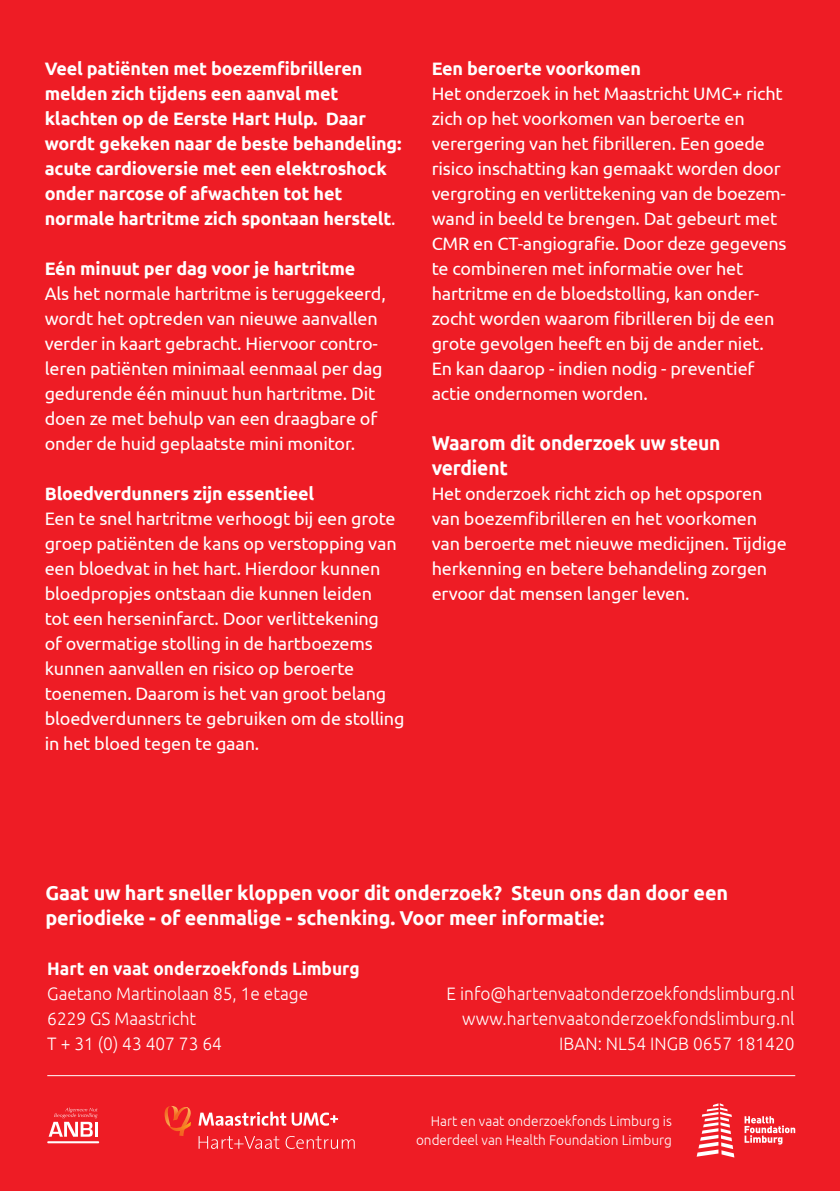
<style>
.page{position:relative;width:840px;height:1191px;background:#fff}
.page>*{position:absolute;margin:0;border:0;box-sizing:border-box;transform-origin:0 0}
.t1{font:700 20px/25px "Ubuntu";letter-spacing:-.01em;color:#fff}
.t2{font:700 20px/25px "Ubuntu";letter-spacing:-.01em;color:#fff;scale:.96 1}
.t3{font:18px/25px "Ubuntu";letter-spacing:-.01em;color:#fff}
.t4{font:700 18px/25px "Ubuntu";letter-spacing:-.01em;color:#fff}
.t5{font:300 18px/25px "Ubuntu";color:#fff;scale:.96 1}
.t6{font:700 18px "Ubuntu";letter-spacing:-.01em;color:#fff;scale:.96 1}
.t7{font:300 14px/19px "Ubuntu";color:#fff;text-align:right}
.s1{font-weight:400}
</style>
<div class="page">
<div style="left:0;top:0;width:839px;height:1191px;background:#ee1c25"></div>
<svg style="left:696px;top:1103px;width:38px;height:54px"></svg>
<svg style="left:744px;top:1116px;width:50px;height:28px"></svg>
<hr style="left:95px;top:1121px;width:3px;height:15px;background:#fff">
<svg style="left:49px;top:1107px;width:48px;height:29px"></svg>
<hr style="left:47px;top:1141px;width:52px;height:2px;background:#fff">
<hr style="left:47px;top:1075px;width:747px;height:1px;background:#fff">
<svg style="left:164px;top:1106px;width:27px;height:30px"></svg>
<svg style="left:198px;top:1111px;width:140px;height:14px"></svg>
<svg style="left:198px;top:1136px;width:156px;height:12px"></svg>
<p class="t4" style="left:45px;top:56px;width:358px">Veel patiënten met boezemfibrilleren melden zich tijdens een aanval met klachten op de Eerste Hart Hulp. Daar wordt gekeken naar de beste behandeling: acute cardioversie met een elektroshock onder narcose of afwachten tot het normale hartritme zich spontaan herstelt<span class="s1">.</span></p>
<p class="t4" style="left:45px;top:256px;width:312px">Eén minuut per dag voor je hartritme</p>
<p class="t3" style="left:45px;top:281px;width:342px">Als het normale hartritme is teruggekeerd, wordt het optreden van nieuwe aanvallen verder in kaart gebracht. Hiervoor contro&shy;leren patiënten minimaal eenmaal per dag gedurende één minuut hun hartritme. Dit doen ze met behulp van een draagbare of onder de huid geplaatste mini monitor.</p>
<p class="t4" style="left:45px;top:481px;width:271px">Bloedverdunners zijn essentieel</p>
<p class="t3" style="left:45px;top:506px;width:361px">Een te snel hartritme verhoogt bij een grote groep patiënten de kans op verstopping van een bloedvat in het hart. Hierdoor kunnen bloedpropjes ontstaan die kunnen leiden<br>tot een herseninfarct. Door verlittekening<br>of overmatige stolling in de hartboezems kunnen aanvallen en risico op beroerte toenemen. Daarom is het van groot belang bloedverdunners te gebruiken om de stolling in het bloed tegen te gaan.</p>
<p class="t4" style="left:431px;top:56px;width:211px">Een beroerte voorkomen</p>
<p class="t3" style="left:431px;top:81px;width:356px">Het onderzoek in het Maastricht UMC+ richt zich op het voorkomen van beroerte en verergering van het fibrilleren. Een goede risico inschatting kan gemaakt worden door vergroting en verlittekening van de boezem&shy;wand in beeld te brengen. Dat gebeurt met CMR en CT-angiografie. Door deze gegevens te combineren met informatie over het hartritme en de bloedstolling, kan onder&shy;zocht worden waarom fibrilleren bij de een grote gevolgen heeft en bij de ander niet.<br>En kan daarop - indien nodig - preventief actie ondernomen worden.</p>
<p class="t2" style="left:431px;top:430px;width:302px">Waarom dit onderzoek uw steun verdient</p>
<p class="t3" style="left:431px;top:481px;width:356px">Het onderzoek richt zich op het opsporen van boezemfibrilleren en het voorkomen van beroerte met nieuwe medicijnen. Tijdige herkenning en betere behandeling zorgen ervoor dat mensen langer leven.</p>
<p class="t1" style="left:45px;top:880px;width:683px">Gaat uw hart sneller kloppen voor dit onderzoek? Steun ons dan door een periodieke - of eenmalige - schenking. Voor meer informatie:</p>
<p class="t6" style="left:47px;top:958px;width:327px">Hart en vaat onderzoekfonds Limburg</p>
<p class="t5" style="left:47px;top:981px;width:273px">Gaetano Martinolaan 85, 1e etage<br>6229 GS Maastricht<br>T + 31 (0) 43 407 73 64</p>
<p class="t5" style="left:446px;top:981px;width:364px;text-align:right">E info@hartenvaatonderzoekfondslimburg.nl www.hartenvaatonderzoekfondslimburg.nl<br>IBAN: NL54 INGB 0657 181420</p>
<p class="t7" style="left:416px;top:1111px;width:257px">Hart en vaat onderzoekfonds Limburg is onderdeel van Health Foundation Limburg</p>
</div>
